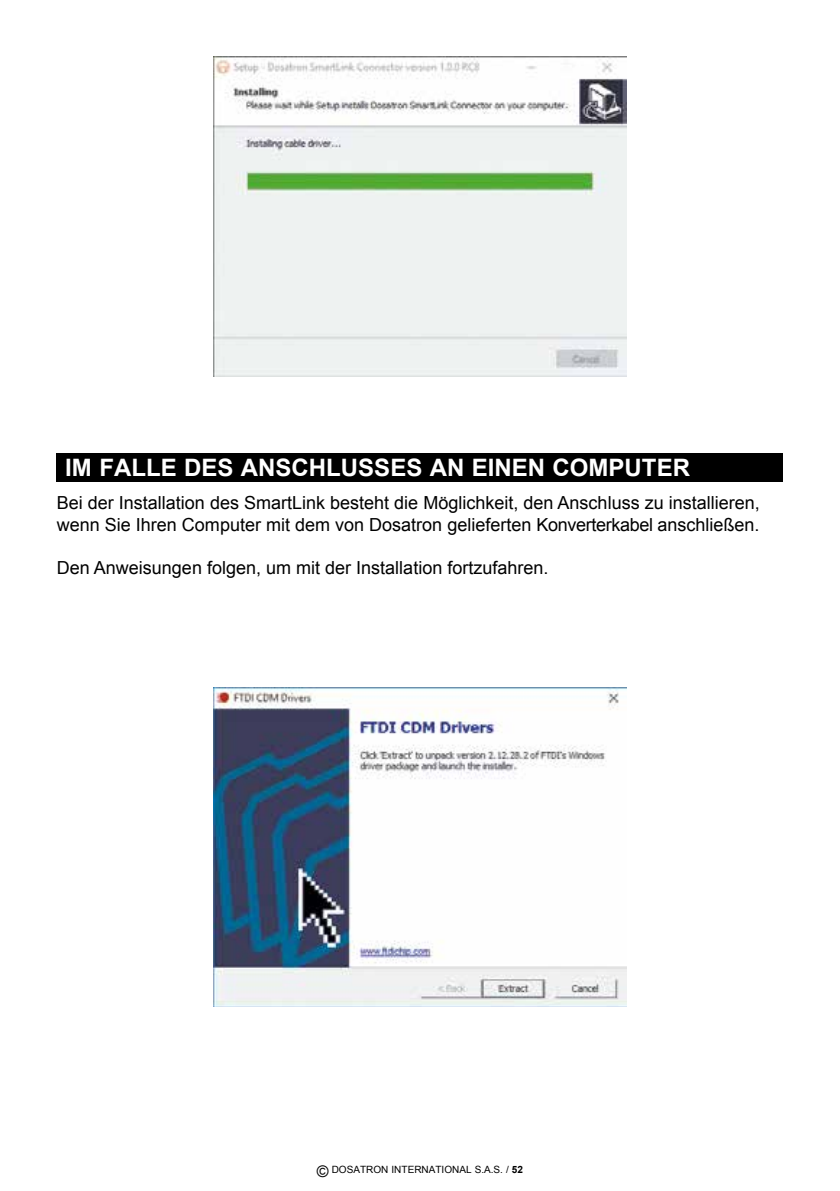
<style>
.page{position:relative;width:840px;height:1191px;background:#fff}
.page>*{position:absolute;margin:0;border:0;box-sizing:border-box;transform-origin:0 0}
.t1{font:700 24px "Arial";color:#fff}
.t2{font:18px/21.6px "Arial";color:#000}
.t3{font:10px "Arial";color:#000}
.s1{font-size:16px}
.s2{font-weight:700}
</style>
<div class="page">
<img style="left:214px;top:57px;width:411px;height:319px">
<img style="left:214px;top:687px;width:411px;height:319px">
<div style="left:57px;top:453px;width:725px;height:28px;background:#000"></div>
<h1 class="t1" style="left:65px;top:451px;width:626px">IM FALLE DES ANSCHLUSSES AN EINEN COMPUTER</h1>
<p class="t2" style="left:57px;top:492px;width:704px">Bei der Installation des SmartLink besteht die Möglichkeit, den Anschluss zu installieren, wenn Sie Ihren Computer mit dem von Dosatron gelieferten Konverterkabel anschließen.</p>
<p class="t2" style="left:57px;top:557px;width:493px">Den Anweisungen folgen, um mit der Installation fortzufahren.</p>
<p class="t3" style="left:317px;top:1163px;width:207px"><span class="s1">©</span> DOSATRON INTERNATIONAL S.A.S. / <span class="s2">52</span></p>
</div>
